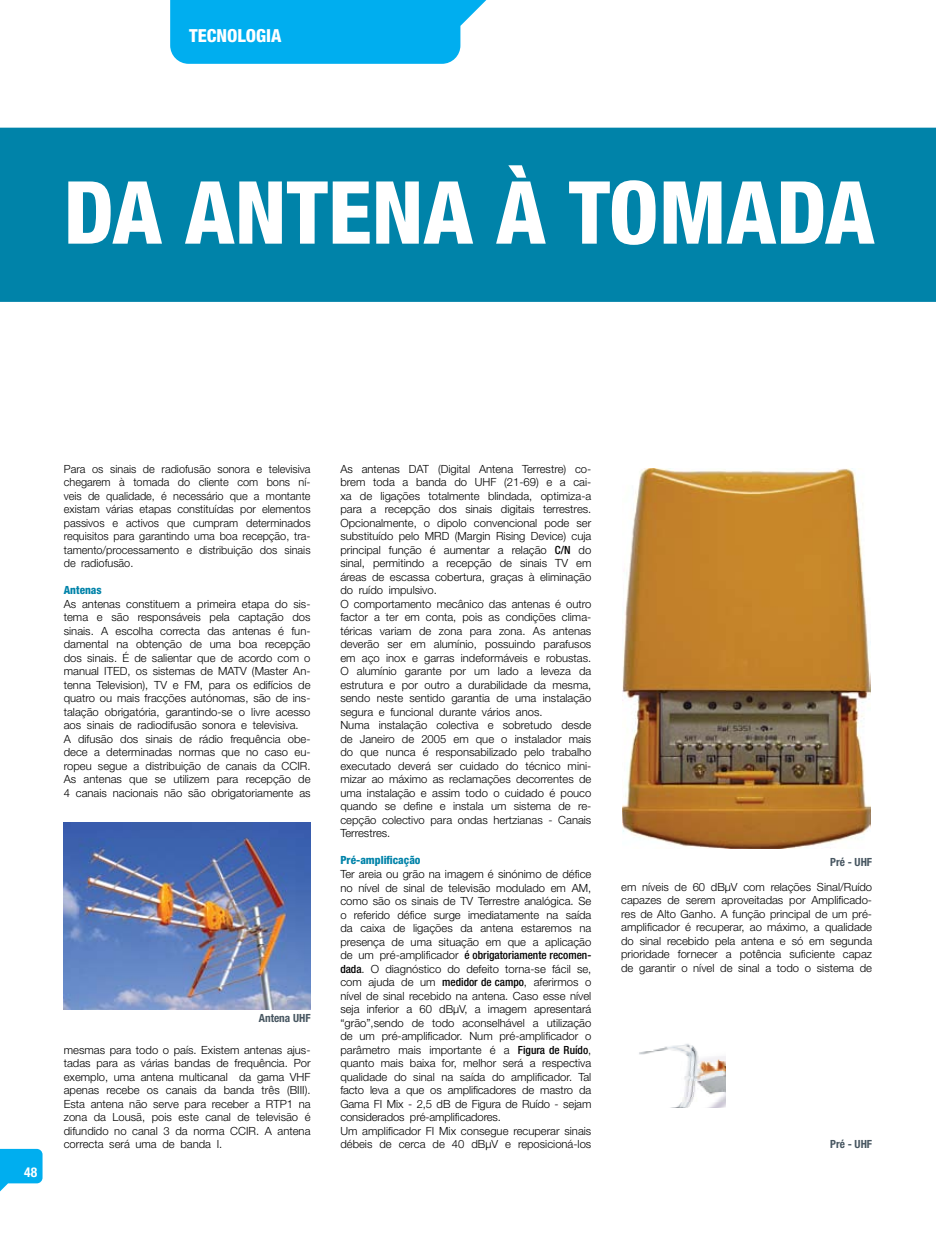
<style>
.page{position:relative;width:936px;height:1234px;background:#fff}
.page>*{position:absolute;margin:0;border:0;box-sizing:border-box;transform-origin:0 0}
.t1{font:800 condensed 87px "Helvetica Neue";color:#fff}
.t2{font:800 condensed 18px "Helvetica Neue";color:#fff}
.t3{font:700 condensed 13.5px "Helvetica Neue";color:#fff}
.t4{font:300 11.25px/13.5px "Helvetica Neue";color:#000;text-align:justify}
.t5{font:800 condensed 11.25px "Helvetica Neue";color:#0083a9}
.t6{font:700 condensed 11.25px "Helvetica Neue";color:#465560}
.s1{font-weight:500;font-stretch:condensed}
</style>
<div class="page">
<svg style="left:0;top:1148px;width:43px;height:44px"></svg>
<svg style="left:170px;top:0;width:317px;height:64px;background:#13b4f0"></svg>
<div style="left:0;top:128px;width:935px;height:174px;background:#0083a9"></div>
<img style="left:64px;top:822px;width:246px;height:186px">
<img style="left:622px;top:468px;width:248px;height:380px">
<img style="left:639px;top:1044px;width:86px;height:63px">
<h2 class="t2" style="left:189px;top:25px;width:86px">TECNOLOGIA</h2>
<h1 class="t1" style="left:64px;top:159px;width:713px">DA ANTENA À TO MADA</h1>
<p class="t4" style="left:64px;top:461px;width:248px">Para os sinais de radiofusão sonora e televisiva chegarem à tomada do cliente com bons ní&shy;veis de qualidade, é necessário que a montante existam várias etapas constituídas por elementos passivos e activos que cumpram determinados requisitos para garantindo uma boa recepção, tra&shy;tamento/processamento e distribuição dos sinais de radiofusão.</p>
<p class="t5" style="left:64px;top:583px;width:39px">Antenas</p>
<p class="t4" style="left:64px;top:596px;width:248px;text-align:left">As antenas constituem a primeira etapa do sis&shy;tema e são responsáveis pela captação dos sinais. A escolha correcta das antenas é fun&shy;damental na obtenção de uma boa recepção dos sinais. É de salientar que de acordo com o manual ITED, os sistemas de MATV (Master An&shy;tenna Television), TV e FM, para os edifícios de quatro ou mais fracções autónomas, são de ins&shy;talação obrigatória, garantindo-se o livre acesso aos sinais de radiodifusão sonora e televisiva.<br>A difusão dos sinais de rádio frequência obe&shy;dece a determinadas normas que no caso eu&shy;ropeu segue a distribuição de canais da CCIR.<br>As antenas que se utilizem para recepção de 4 canais nacionais não são obrigatoriamente as</p>
<p class="t3" style="left:24px;top:1163px;width:14px">48</p>
<p class="t6" style="left:259px;top:1010px;width:53px">Antena UHF</p>
<p class="t4" style="left:64px;top:1042px;width:248px">mesmas para todo o país. Existem antenas ajus&shy;tadas para as várias bandas de frequência. Por exemplo, uma antena multicanal da gama VHF apenas recebe os canais da banda três (BIII).<br>Esta antena não serve para receber a RTP1 na zona da Lousã, pois este canal de televisão é difundido no canal 3 da norma CCIR. A antena correcta será uma de banda I.</p>
<p class="t4" style="left:340px;top:461px;width:252px;text-align:left">As antenas DAT (Digital Antena Terrestre) co&shy;brem toda a banda do UHF (21-69) e a cai&shy;xa de ligações totalmente blindada, optimiza-a para a recepção dos sinais digitais terrestres.<br>Opcionalmente, o dipolo convencional pode ser substituído pelo MRD (Margin Rising Device) cuja principal função é aumentar a relação <span class="s1">C/N</span> do sinal, permitindo a recepção de sinais TV em áreas de escassa cobertura, graças à eliminação do ruído impulsivo.<br>O comportamento mecânico das antenas é outro factor a ter em conta, pois as condições clima&shy;téricas variam de zona para zona. As antenas deverão ser em alumínio, possuindo parafusos em aço inox e garras indeformáveis e robustas.<br>O alumínio garante por um lado a leveza da estrutura e por outro a durabilidade da mesma, sendo neste sentido garantia de uma instalação segura e funcional durante vários anos.<br>Numa instalação colectiva e sobretudo desde de Janeiro de 2005 em que o instalador mais do que nunca é responsabilizado pelo trabalho executado deverá ser cuidado do técnico mini&shy;mizar ao máximo as reclamações decorrentes de uma instalação e assim todo o cuidado é pouco quando se define e instala um sistema de re&shy;cepção colectivo para ondas hertzianas - Canais Terrestres.</p>
<p class="t5" style="left:340px;top:853px;width:82px">Pré-amplificação</p>
<p class="t4" style="left:340px;top:866px;width:252px;text-align:left">Ter areia ou grão na imagem é sinónimo de défice no nível de sinal de televisão modulado em AM, como são os sinais de TV Terrestre analógica. Se o referido défice surge imediatamente na saída da caixa de ligações da antena estaremos na presença de uma situação em que a aplicação de um pré-amplificador <span class="s1">é obrigatoriamente recomen&shy;dada</span>. O diagnóstico do defeito torna-se fácil se, com ajuda de um <span class="s1">medidor de campo</span>, aferirmos o nível de sinal recebido na antena. Caso esse nível seja inferior a 60 dBµV, a imagem apresentará “grão”,sendo de todo aconselhável a utilização de um pré-amplificador. Num pré-amplificador o parâmetro mais importante é a <span class="s1">Figura de Ruído</span>, quanto mais baixa for, melhor será a respectiva qualidade do sinal na saída do amplificador. Tal facto leva a que os amplificadores de mastro da Gama FI Mix - 2,5 dB de Figura de Ruído - sejam considerados pré-amplificadores.<br>Um amplificador FI Mix consegue recuperar sinais débeis de cerca de 40 dBµV e reposicioná-los</p>
<p class="t6" style="left:830px;top:854px;width:43px">Pré - UHF</p>
<p class="t4" style="left:621px;top:879px;width:252px">em níveis de 60 dBµV com relações Sinal/Ruído capazes de serem aproveitadas por Amplificado&shy;res de Alto Ganho. A função principal de um pré&shy;amplificador é recuperar, ao máximo, a qualidade do sinal recebido pela antena e só em segunda prioridade fornecer a potência suficiente capaz de garantir o nível de sinal a todo o sistema de</p>
<p class="t6" style="left:830px;top:1136px;width:43px">Pré - UHF</p>
</div>
